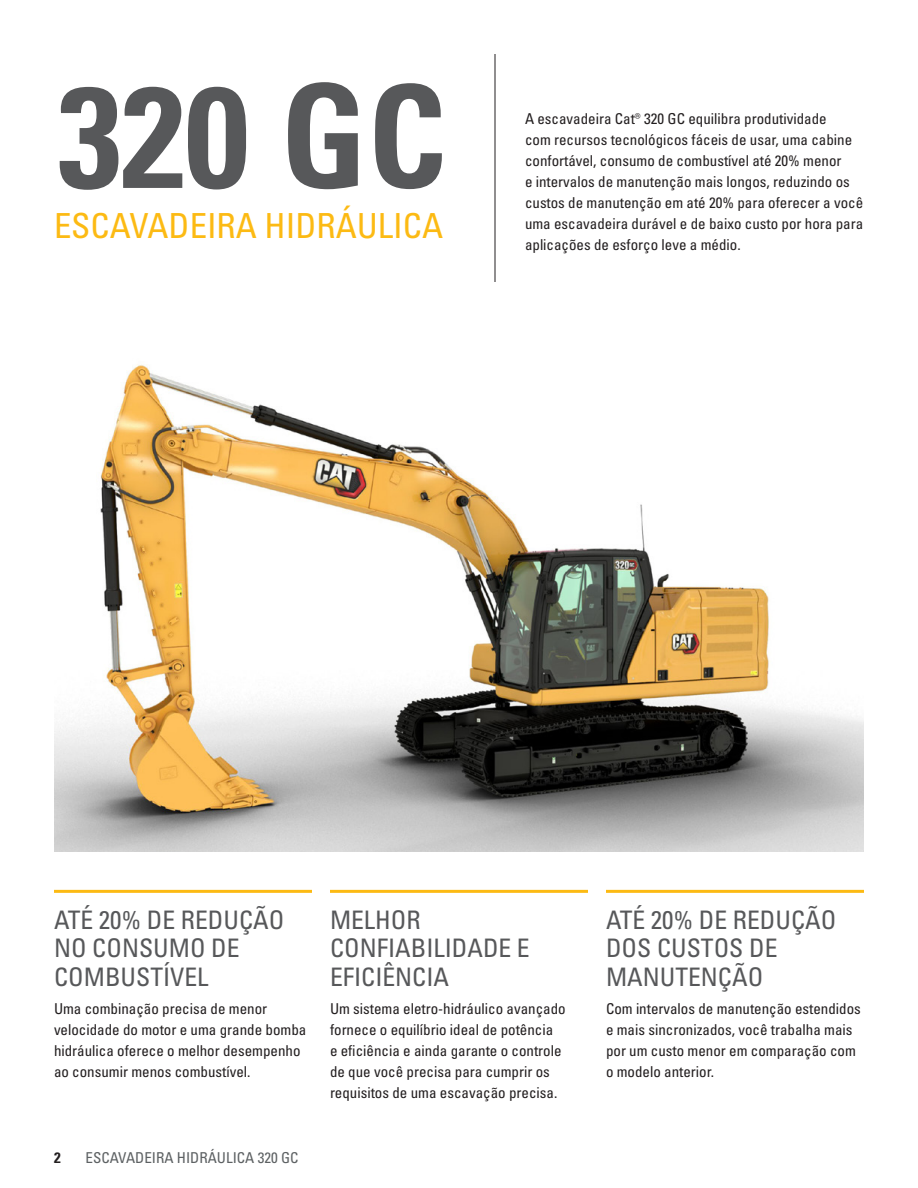
<style>
.page{position:relative;width:918px;height:1188px;background:#fff}
.page>*{position:absolute;margin:0;border:0;box-sizing:border-box;transform-origin:0 0}
.t1{font:142.95px "Univers LTCYR 67 Bold Cond";color:#57585a}
.t2{font:condensed 34.5px "Univers LTCYR 57";color:#fcba13}
.t3{font:condensed 25.5px/28.5px "Univers LTCYR 57";color:#57585a}
.t4{font:condensed 15px/21px "Univers LTCYR 57";color:#231f20}
.t5{font:condensed 15px "Univers LTCYR 57";color:#5d6163}
.t6{font:15px "Univers LTCYR 67 Bold Cond";color:#231f20}
</style>
<div class="page">
<hr style="left:495px;top:54px;width:1px;height:228px;background:#231f20">
<hr style="left:54px;top:890px;width:258px;height:3px;background:#fcba13">
<hr style="left:330px;top:890px;width:258px;height:3px;background:#fcba13">
<hr style="left:606px;top:890px;width:258px;height:3px;background:#fcba13">
<img style="left:54px;top:364px;width:810px;height:488px">
<h1 class="t1" style="left:58px;top:49px;width:390px">320 GC</h1>
<h2 class="t2" style="left:54px;top:203px;width:391px">ESCAVADEIRA HIDRÁULICA</h2>
<p class="t4" style="left:525px;top:108px;width:340px">A escavadeira Cat® 320 GC equilibra produtividade<br>com recursos tecnológicos fáceis de usar, uma cabine confortável, consumo de combustível até 20% menor<br>e intervalos de manutenção mais longos, reduzindo os custos de manutenção em até 20% para oferecer a você uma escavadeira durável e de baixo custo por hora para aplicações de esforço leve a médio.</p>
<h3 class="t3" style="left:54px;top:905px;width:232px">ATÉ 20% DE REDUÇÃO<br>NO CONSUMO DE<br>COMBUSTÍVEL</h3>
<p class="t4" style="left:54px;top:998px;width:254px">Uma combinação precisa de menor velocidade do motor e uma grande bomba hidráulica oferece o melhor desempenho ao consumir menos combustível.</p>
<p class="t6" style="left:54px;top:1148px;width:8px">2</p>
<p class="t5" style="left:86px;top:1148px;width:215px">ESCAVADEIRA HIDRÁULICA 320 GC</p>
<h3 class="t3" style="left:330px;top:905px;width:201px">MELHOR<br>CONFIABILIDADE E<br>EFICIÊNCIA</h3>
<p class="t4" style="left:330px;top:998px;width:237px">Um sistema eletro-hidráulico avançado fornece o equilíbrio ideal de potência<br>e eficiência e ainda garante o controle de que você precisa para cumprir os requisitos de uma escavação precisa.</p>
<h3 class="t3" style="left:606px;top:905px;width:232px">ATÉ 20% DE REDUÇÃO<br>DOS CUSTOS DE<br>MANUTENÇÃO</h3>
<p class="t4" style="left:606px;top:998px;width:256px">Com intervalos de manutenção estendidos e mais sincronizados, você trabalha mais por um custo menor em comparação com o modelo anterior.</p>
</div>
